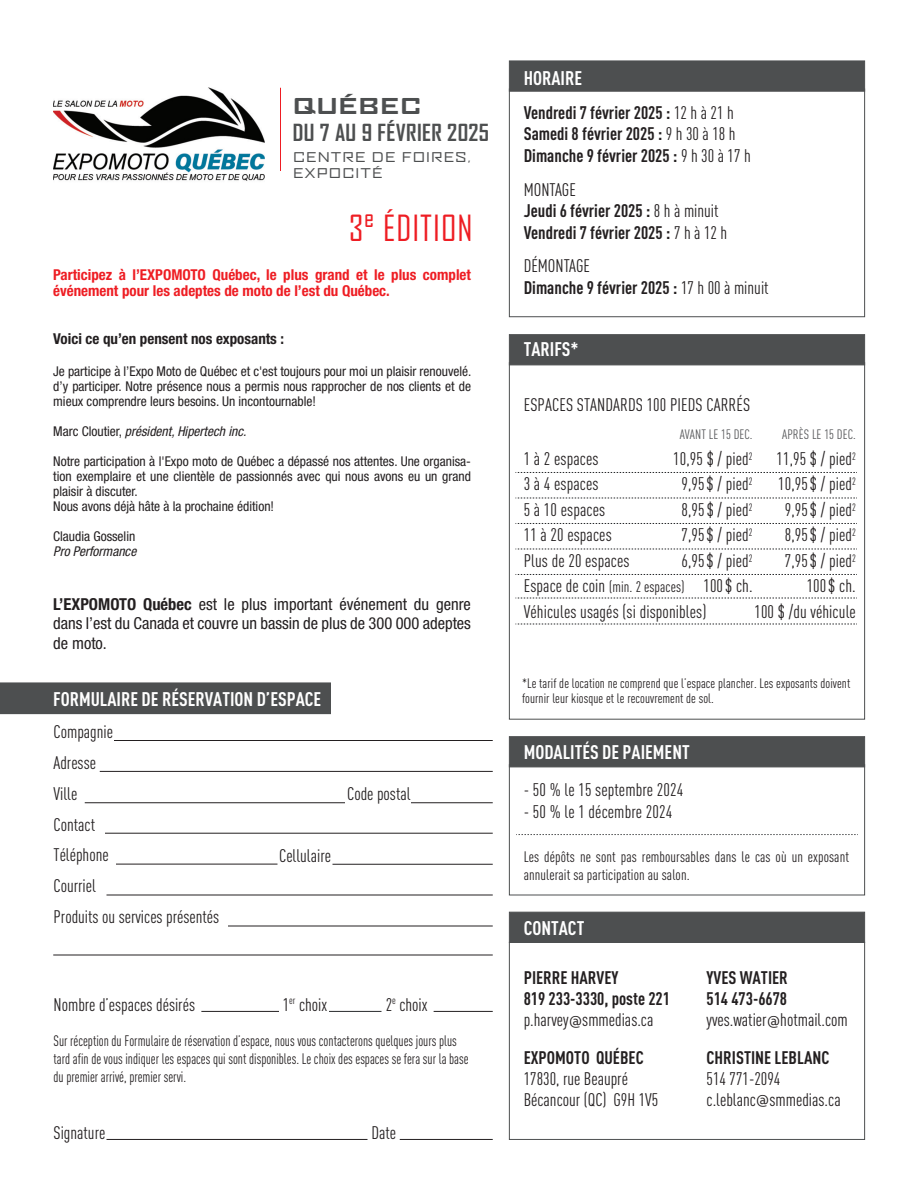
<style>
.page{position:relative;width:918px;height:1188px;background:#fff}
.page>*{position:absolute;margin:0;border:0;box-sizing:border-box;transform-origin:0 0}
.t1{font:34.5px "Agency FB";letter-spacing:.03em;color:#ee1d23}
.t2{font:700 22.65px "Agency FB";letter-spacing:.015em;color:#4d4f50}
.t3{font:700 expanded 21px "Agency FB";letter-spacing:.03em;color:#4d4f50}
.t4{font:700 19.5px "DIN Cond";color:#fff}
.t5{font:18px/21px "DIN Cond";color:#231f20}
.t6{font:700 18px/21.6px "DIN Cond";color:#231f20}
.t7{font:condensed 16.5px/19.5px "Helvetica Neue";color:#231f20;text-align:justify}
.t8{font:15px/18px "DIN Cond";color:#231f20;scale:.92 1}
.t9{font:700 condensed 15px/16.5px "Helvetica Neue";color:#ee1d23}
.t10{font:15px/18px "DIN Cond";color:#231f20}
.t11{font:700 condensed 15px "Helvetica Neue";color:#231f20}
.t12{font:condensed 13.5px/15px "Helvetica Neue";color:#231f20;text-align:justify}
.t13{font:13.5px/15px "DIN Cond";letter-spacing:.005em;color:#231f20}
.t14{font:italic condensed 13.5px "Helvetica Neue";color:#231f20}
.t15{font:13.5px "DIN Cond";letter-spacing:.005em;color:#57585a}
.t16{font:expanded 12.9px/15.5px "Agency FB";letter-spacing:.03em;color:#4d4f50}
.t17{font:10.5px "DIN Cond";color:#231f20}
.s1{font-style:normal}
.s2{font-weight:700}
.s3{font-size:18px}
.s4{font-weight:400}
.s5{font-size:15px}
.s6{font-family:"Corbel";font-weight:400;font-size:13.5px}
.s7{font-family:"Corbel";font-size:13.5px}
</style>
<div class="page">
<hr style="left:116px;top:864px;width:162px;height:1px;background:#231f20">
<hr style="left:106px;top:895px;width:387px;height:1px;background:#231f20">
<hr style="left:53px;top:955px;width:440px;height:1px;background:#231f20">
<hr style="left:106px;top:1139px;width:262px;height:1px;background:#231f20">
<hr style="left:228px;top:926px;width:265px;height:1px;background:#231f20">
<hr style="left:114px;top:740px;width:379px;height:1px;background:#231f20">
<hr style="left:105px;top:833px;width:388px;height:1px;background:#231f20">
<hr style="left:332px;top:864px;width:161px;height:1px;background:#231f20">
<hr style="left:100px;top:771px;width:393px;height:1px;background:#231f20">
<hr style="left:411px;top:802px;width:82px;height:1px;background:#231f20">
<hr style="left:85px;top:802px;width:260px;height:1px;background:#231f20">
<hr style="left:201px;top:1011px;width:78px;height:1px;background:#231f20">
<hr style="left:329px;top:1011px;width:53px;height:1px;background:#282a2c">
<hr style="left:434px;top:1011px;width:59px;height:1px;background:#231f20">
<hr style="left:400px;top:1139px;width:93px;height:1px;background:#231f20">
<div style="left:509px;top:334px;width:356px;height:31px;background:#4d4f50;border:1px solid #4d4f50"></div>
<div style="left:509px;top:362px;width:356px;height:358px;border:1px solid #4d4f50"></div>
<div style="left:509px;top:736px;width:356px;height:31px;background:#4d4f50;border:1px solid #4d4f50"></div>
<div style="left:0;top:683px;width:330px;height:30px;background:#4d4f50"></div>
<div style="left:0;top:682px;width:331px;height:32px;border:1px solid #4d4f50"></div>
<div style="left:509px;top:764px;width:356px;height:131px;border:1px solid #4d4f50"></div>
<div style="left:509px;top:61px;width:356px;height:31px;background:#4d4f50;border:1px solid #4d4f50"></div>
<div style="left:509px;top:89px;width:356px;height:228px;border:1px solid #4d4f50"></div>
<svg style="left:516px;top:472px;width:341px;height:1px"></svg>
<svg style="left:516px;top:498px;width:341px;height:1px"></svg>
<svg style="left:516px;top:523px;width:341px;height:1px"></svg>
<svg style="left:516px;top:549px;width:341px;height:1px"></svg>
<svg style="left:516px;top:574px;width:341px;height:1px"></svg>
<svg style="left:516px;top:598px;width:341px;height:1px"></svg>
<svg style="left:516px;top:624px;width:341px;height:1px"></svg>
<div style="left:509px;top:912px;width:356px;height:31px;background:#4d4f50"></div>
<div style="left:509px;top:942px;width:356px;height:198px;border:1px solid #4d4f50"></div>
<hr style="left:280px;top:88px;width:1px;height:83px;background:#ee1d23">
<svg style="left:516px;top:834px;width:342px;height:1px"></svg>
<img style="left:53px;top:88px;width:212px;height:93px">
<p class="t3" style="left:293px;top:94px;width:130px">QUÉBEC</p>
<p class="t2" style="left:293px;top:120px;width:198px">DU 7 AU 9 FÉVRIER 2025</p>
<p class="t16" style="left:293px;top:150px;width:180px">CENTRE DE FOIRES,<br>EXPOCITÉ</p>
<h1 class="t1" style="left:349px;top:207px;width:125px">3<sup>e</sup> ÉDITION</h1>
<p class="t9" style="left:53px;top:266px;width:419px">Participez à l’EXPOMOTO Québec, le plus grand et le plus complet événement pour les adeptes de moto de l’est du Québec.</p>
<p class="t11" style="left:53px;top:330px;width:232px">Voici ce qu’en pensent nos exposants :</p>
<p class="t12" style="left:53px;top:364px;width:420px">Je participe à l’Expo Moto de Québec et c'est toujours pour moi un plaisir renouvelé. d’y participer. Notre présence nous a permis nous rapprocher de nos clients et de mieux comprendre leurs besoins. Un incontournable!</p>
<p class="t14" style="left:53px;top:423px;width:195px"><span class="s1">Marc Cloutier,</span> président, Hipertech inc.</p>
<p class="t12" style="left:53px;top:454px;width:419px;text-align:left">Notre participation à l'Expo moto de Québec a dépassé nos attentes. Une organisa&shy;tion exemplaire et une clientèle de passionnés avec qui nous avons eu un grand plaisir à discuter.<br>Nous avons déjà hâte à la prochaine édition!</p>
<p class="t12" style="left:53px;top:529px;width:84px">Claudia Gosselin</p>
<p class="t14" style="left:53px;top:543px;width:85px">Pro Performance</p>
<p class="t7" style="left:53px;top:594px;width:419px"><span class="s2">L’EXPOMOTO Québec</span> est le plus important événement du genre dans l’est du Canada et couvre un bassin de plus de 300 000 adeptes de moto.</p>
<p class="t4" style="left:53px;top:687px;width:270px">FORMULAIRE DE RÉSERVATION D’ESPACE</p>
<p class="t5" style="left:54px;top:717px;width:61px;line-height:30.8px">Compagnie<br>Adresse<br>Ville<br>Contact</p>
<p class="t5" style="left:54px;top:844px;width:57px">Téléphone</p>
<p class="t5" style="left:54px;top:875px;width:44px">Courriel</p>
<p class="t5" style="left:54px;top:906px;width:167px">Produits ou services présentés</p>
<p class="t5" style="left:279px;top:845px;width:53px">Cellulaire</p>
<p class="t5" style="left:347px;top:783px;width:65px">Code postal</p>
<p class="t5" style="left:54px;top:994px;width:143px">Nombre d’espaces désirés</p>
<p class="t5" style="left:299px;top:994px;width:30px">choix</p>
<p class="t5" style="left:386px;top:994px;width:43px">2<sup>e</sup> choix</p>
<p class="t17" style="left:283px;top:994px;width:14px"><span class="s3">1</span>er</p>
<p class="t8" style="left:54px;top:1032px;width:453px">Sur réception du Formulaire de réservation d’espace, nous vous contacterons quelques jours plus tard afin de vous indiquer les espaces qui sont disponibles. Le choix des espaces se fera sur la base du premier arrivé, premier servi.</p>
<p class="t5" style="left:54px;top:1122px;width:53px">Signature</p>
<p class="t5" style="left:371px;top:1122px;width:26px">Date</p>
<p class="t4" style="left:524px;top:66px;width:60px">HORAIRE</p>
<p class="t6" style="left:524px;top:101px;width:229px">Vendredi 7 février 2025 : <span class="s4">12 h à 21 h<br></span>Samedi 8 février 2025 : <span class="s4">9 h 30 à 18 h<br></span>Dimanche 9 février 2025 : <span class="s4">9 h 30 à 17 h</span></p>
<p class="t6" style="left:524px;top:178px;width:205px"><span class="s4">MONTAGE<br></span>Jeudi 6 février 2025 : <span class="s4">8 h à minuit<br></span>Vendredi 7 février 2025 : <span class="s4">7 h à 12 h</span></p>
<p class="t5" style="left:524px;top:255px;width:246px;line-height:21.6px">DÉMONTAGE<br><span class="s2">Dimanche 9 février 2025 :</span> 17 h 00 à minuit</p>
<p class="t4" style="left:524px;top:337px;width:56px">TARIFS*</p>
<p class="t5" style="left:524px;top:394px;width:228px">ESPACES STANDARDS 100 PIEDS CARRÉS</p>
<p class="t15" style="left:680px;top:427px;width:74px">AVANT LE 15 DEC.</p>
<p class="t15" style="left:782px;top:427px;width:75px">APRÈS LE 15 DEC.</p>
<p class="t5" style="left:524px;top:448px;width:76px">1 à 2 espaces</p>
<p class="t5" style="left:673px;top:448px;width:81px">10,95 $ / pied<sup>2</sup></p>
<p class="t5" style="left:776px;top:448px;width:81px">11,95 $ / pied<sup>2</sup></p>
<p class="t5" style="left:524px;top:473px;width:76px">3 à 4 espaces</p>
<p class="t5" style="left:682px;top:473px;width:73px">9,95$ / pied<sup>2</sup></p>
<p class="t5" style="left:778px;top:473px;width:79px">10,95$ / pied<sup>2</sup></p>
<p class="t5" style="left:524px;top:499px;width:83px">5 à 10 espaces</p>
<p class="t5" style="left:682px;top:499px;width:73px">8,95$ / pied<sup>2</sup></p>
<p class="t5" style="left:785px;top:499px;width:73px">9,95$ / pied<sup>2</sup></p>
<p class="t5" style="left:524px;top:524px;width:90px">11 à 20 espaces</p>
<p class="t5" style="left:682px;top:524px;width:73px">7,95$ / pied<sup>2</sup></p>
<p class="t5" style="left:785px;top:524px;width:73px">8,95$ / pied<sup>2</sup></p>
<p class="t5" style="left:524px;top:550px;width:107px">Plus de 20 espaces</p>
<p class="t5" style="left:682px;top:550px;width:73px">6,95$ / pied<sup>2</sup></p>
<p class="t5" style="left:785px;top:550px;width:73px">7,95$ / pied<sup>2</sup></p>
<p class="t5" style="left:524px;top:575px;width:230px">Espace de coin <span class="s5">(min. 2 espaces)</span> 100$ ch.</p>
<p class="t5" style="left:807px;top:575px;width:51px">100$ ch.</p>
<p class="t5" style="left:524px;top:601px;width:184px">Véhicules usagés (si disponibles)</p>
<p class="t5" style="left:754px;top:601px;width:103px">100 $ /du véhicule</p>
<p class="t13" style="left:522px;top:675px;width:330px">*Le tarif de location ne comprend que l’espace plancher. Les exposants doivent fournir leur kiosque et le recouvrement de sol.</p>
<p class="t4" style="left:524px;top:740px;width:168px">MODALITÉS DE PAIEMENT</p>
<p class="t5" style="left:524px;top:779px;width:161px">- 50 % le 15 septembre 2024</p>
<p class="t5" style="left:524px;top:801px;width:150px">- 50 % le 1 décembre 2024</p>
<p class="t10" style="left:524px;top:847px;width:327px">Les dépôts ne sont pas remboursables dans le cas où un exposant annulerait sa participation au salon.</p>
<p class="t4" style="left:524px;top:916px;width:62px">CONTACT</p>
<p class="t6" style="left:524px;top:967px;width:148px;line-height:21px">PIERRE HARVEY<br>819 233-3330, poste 221 <span class="s4">p.harvey</span><span class="s6">@</span><span class="s4">smmedias.ca</span></p>
<p class="t6" style="left:524px;top:1046px;width:121px">EXPOMOTO QUÉBEC</p>
<p class="t5" style="left:524px;top:1068px;width:136px">17830, rue Beaupré<br>Bécancour (QC) G9H 1V5</p>
<p class="t5" style="left:706px;top:967px;width:143px"><span class="s2">YVES WATIER<br>514 473-6678 </span>yves.watier<span class="s7">@</span>hotmail.com</p>
<p class="t6" style="left:707px;top:1046px;width:124px">CHRISTINE LEBLANC</p>
<p class="t5" style="left:707px;top:1068px;width:136px">514 771-2094 c.leblanc<span class="s7">@</span>smmedias.ca</p>
</div>
